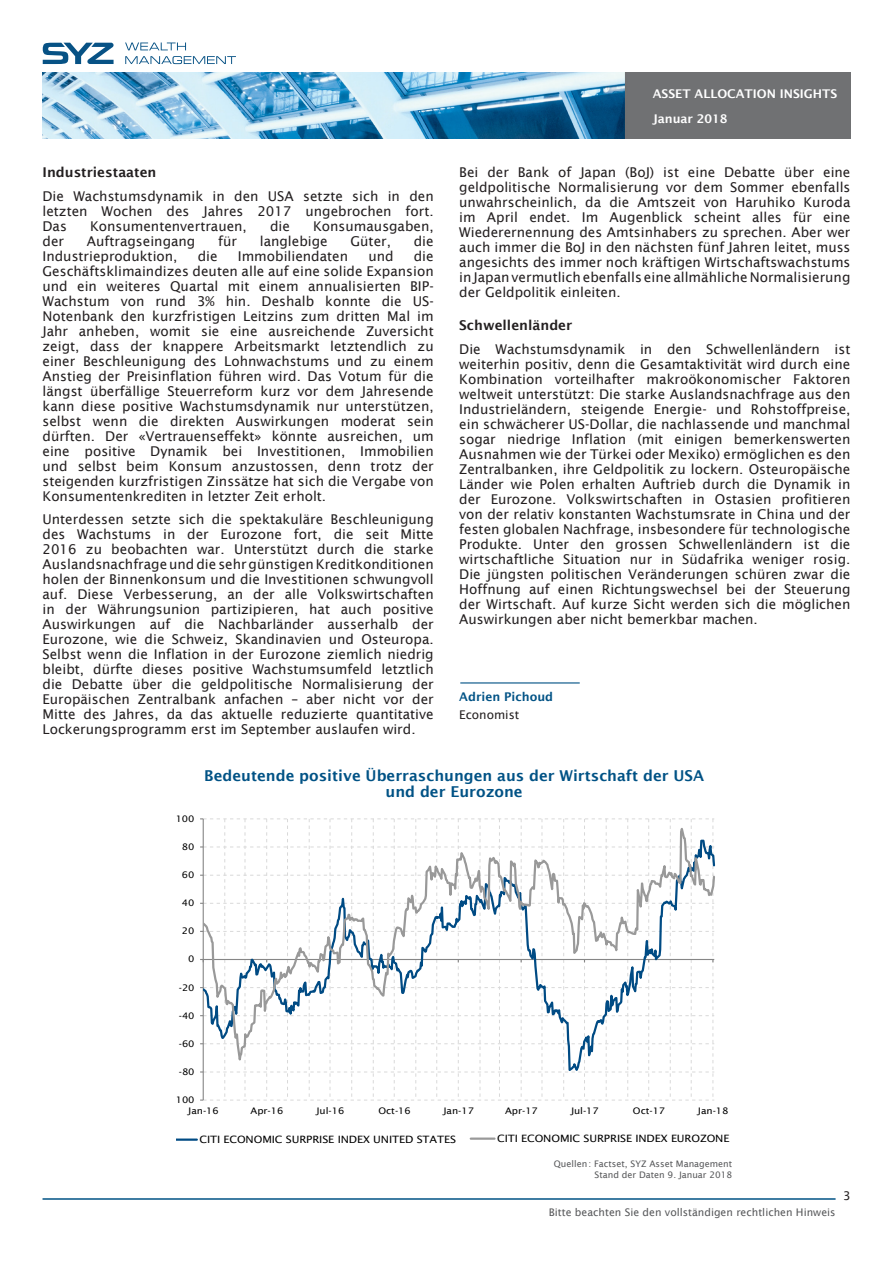
<style>
.page{position:relative;width:893px;height:1263px;background:#fff}
.page>*{position:absolute;margin:0;border:0;box-sizing:border-box;transform-origin:0 0}
.Titre_graph{font:600 15px/16.5px "Lucida Sans";color:#005285;text-align:center}
.texte{font:13.5px/15px "Lucida Sans";color:#231f20;text-align:justify}
.texte-2{font:600 13.5px "Lucida Sans";color:#231f20}
.t1{font:600 12px/24.9px "Lucida Sans";color:#fff}
.t2{font:600 12px "Lucida Sans";color:#005285}
.texte-3{font:12px "Lucida Sans";color:#231f20}
.t3{font:10.5px "Lucida Sans";color:#57585a}
.t4{font:10.2px "Lucida Sans";letter-spacing:-.01em;color:#000;scale:1.1 1}
.t5{font:9px "Lucida Sans";letter-spacing:-.005em;color:#000;scale:1.1 1}
.texte_info_graph{font:9px "Lucida Sans";color:#57585a}
</style>
<div class="page">
<hr style="left:43px;top:1198px;width:793px;height:2px;background:#005285">
<img style="left:43px;top:72px;width:808px;height:66px">
<svg style="left:43px;top:43px;width:71px;height:21px"></svg>
<svg style="left:125px;top:43px;width:61px;height:7px"></svg>
<svg style="left:125px;top:56px;width:111px;height:8px"></svg>
<svg style="left:200px;top:818px;width:515px;height:283px"></svg>
<hr style="left:176px;top:1138px;width:21px;height:3px;background:#004b84">
<hr style="left:471px;top:1137px;width:23px;height:3px;background:#999">
<hr style="left:460px;top:682px;width:120px;height:1px;background:#005285">
<p class="texte-2" style="left:43px;top:165px;width:115px">Industriestaaten</p>
<p class="texte" style="left:43px;top:188px;width:393px">Die Wachstumsdynamik in den USA setzte sich in den letzten Wochen des Jahres 2017 ungebrochen fort.<br>Das</p>
<p class="texte" style="left:90px;top:218px;width:158px">Konsumentenvertrauen,</p>
<p class="texte" style="left:270px;top:218px;width:21px">die</p>
<p class="texte" style="left:313px;top:218px;width:122px">Konsumausgaben,</p>
<p class="texte" style="left:43px;top:233px;width:23px">der</p>
<p class="texte" style="left:87px;top:233px;width:110px">Auftragseingang</p>
<p class="texte" style="left:218px;top:233px;width:20px">für</p>
<p class="texte" style="left:260px;top:233px;width:69px">langlebige</p>
<p class="texte" style="left:350px;top:233px;width:42px">Güter,</p>
<p class="texte" style="left:414px;top:233px;width:21px">die</p>
<p class="texte" style="left:43px;top:248px;width:136px">Industrieproduktion,</p>
<p class="texte" style="left:198px;top:248px;width:21px">die</p>
<p class="texte" style="left:238px;top:248px;width:112px">Immobiliendaten</p>
<p class="texte" style="left:368px;top:248px;width:27px">und</p>
<p class="texte" style="left:43px;top:248px;width:393px;text-indent:371px">die Geschäftsklimaindizes deuten alle auf eine solide Expansion und ein weiteres Quartal mit einem annualisierten BIP-Wachstum von rund 3% hin. Deshalb konnte die US-Notenbank den kurzfristigen Leitzins zum dritten Mal im Jahr anheben, womit sie eine ausreichende Zuversicht zeigt, dass der knappere Arbeitsmarkt letztendlich zu einer Beschleunigung des Lohnwachstums und zu einem Anstieg der Preisinflation führen wird. Das Votum für die längst überfällige Steuerreform kurz vor dem Jahresende kann diese positive Wachstumsdynamik nur unterstützen, selbst wenn die direkten Auswirkungen moderat sein dürften. Der «Vertrauenseffekt» könnte ausreichen, um eine positive Dynamik bei Investitionen, Immobilien und selbst beim Konsum anzustossen, denn trotz der steigenden kurzfristigen Zinssätze hat sich die Vergabe von Konsumentenkrediten in letzter Zeit erholt.</p>
<p class="texte" style="left:43px;top:512px;width:393px">Unterdessen setzte sich die spektakuläre Beschleunigung des Wachstums in der Eurozone fort, die seit Mitte 2016 zu beobachten war. Unterstützt durch die starke Auslandsnachfrage und die sehr günstigen Kreditkonditionen holen der Binnenkonsum und die Investitionen schwungvoll auf. Diese Verbesserung, an der alle Volkswirtschaften in der Währungsunion partizipieren, hat auch positive Auswirkungen auf die Nachbarländer ausserhalb der Eurozone, wie die Schweiz, Skandinavien und Osteuropa.<br>Selbst wenn die Inflation in der Eurozone ziemlich niedrig bleibt, dürfte dieses positive Wachstumsumfeld letztlich die Debatte über die geldpolitische Normalisierung der Europäischen Zentralbank anfachen – aber nicht vor der Mitte des Jahres, da das aktuelle reduzierte quantitative Lockerungsprogramm erst im September auslaufen wird.</p>
<p class="t1" style="left:653px;top:81px;width:186px">ASSET ALLOCATION INSIGHTS<br>Januar 2018</p>
<p class="texte" style="left:459px;top:165px;width:393px">Bei der Bank of Japan (BoJ) ist eine Debatte über eine geldpolitische Normalisierung vor dem Sommer ebenfalls unwahrscheinlich, da die Amtszeit von Haruhiko Kuroda im April endet. Im Augenblick scheint alles für eine Wiederernennung des Amtsinhabers zu sprechen. Aber wer auch immer die BoJ in den nächsten fünf Jahren leitet, muss angesichts des immer noch kräftigen Wirtschaftswachstums in Japan vermutlich ebenfalls eine allmähliche Normalisierung der Geldpolitik einleiten.</p>
<p class="texte-2" style="left:459px;top:318px;width:115px">Schwellenländer</p>
<p class="texte" style="left:459px;top:341px;width:393px">Die Wachstumsdynamik in den Schwellenländern ist weiterhin positiv, denn die Gesamtaktivität wird durch eine Kombination vorteilhafter makroökonomischer Faktoren weltweit unterstützt: Die starke Auslandsnachfrage aus den Industrieländern, steigende Energie- und Rohstoffpreise, ein schwächerer US-Dollar, die nachlassende und manchmal sogar niedrige Inflation (mit einigen bemerkenswerten Ausnahmen wie der Türkei oder Mexiko) ermöglichen es den Zentralbanken, ihre Geldpolitik zu lockern. Osteuropäische Länder wie Polen erhalten Auftrieb durch die Dynamik in der Eurozone. Volkswirtschaften in Ostasien profitieren von der relativ konstanten Wachstumsrate in China und der festen globalen Nachfrage, insbesondere für technologische Produkte. Unter den grossen Schwellenländern ist die wirtschaftliche Situation nur in Südafrika weniger rosig.<br>Die jüngsten politischen Veränderungen schüren zwar die Hoffnung auf einen Richtungswechsel bei der Steuerung der Wirtschaft. Auf kurze Sicht werden sich die möglichen Auswirkungen aber nicht bemerkbar machen.</p>
<p class="t2" style="left:459px;top:690px;width:95px">Adrien Pichoud</p>
<p class="texte-3" style="left:459px;top:707px;width:62px">Economist</p>
<p class="t5" style="left:176px;top:813px;width:19px">100</p>
<p class="t5" style="left:182px;top:841px;width:13px">80</p>
<p class="t5" style="left:182px;top:870px;width:13px">60</p>
<p class="t5" style="left:182px;top:898px;width:13px">40</p>
<p class="t5" style="left:182px;top:926px;width:13px">20</p>
<p class="t5" style="left:188px;top:954px;width:7px">0</p>
<p class="t5" style="left:179px;top:982px;width:16px">-20</p>
<p class="t5" style="left:179px;top:1010px;width:16px">-40</p>
<p class="t5" style="left:179px;top:1038px;width:16px">-60</p>
<p class="t5" style="left:179px;top:1066px;width:16px">-80</p>
<p class="t5" style="left:173px;top:1094px;width:22px">-100</p>
<p class="Titre_graph" style="left:204px;top:767px;width:501px">Bedeutende positive Überraschungen aus der Wirtschaft der USA und der Eurozone</p>
<p class="t5" style="left:188px;top:1105px;width:29px">Jan-16</p>
<p class="t5" style="left:251px;top:1105px;width:31px">Apr-16</p>
<p class="t5" style="left:316px;top:1105px;width:27px">Jul-16</p>
<p class="t5" style="left:378px;top:1105px;width:31px">Oct-16</p>
<p class="t5" style="left:443px;top:1105px;width:29px">Jan-17</p>
<p class="t5" style="left:505px;top:1105px;width:31px">Apr-17</p>
<p class="t5" style="left:571px;top:1105px;width:27px">Jul-17</p>
<p class="t5" style="left:633px;top:1105px;width:31px">Oct-17</p>
<p class="t5" style="left:698px;top:1105px;width:29px">Jan-18</p>
<p class="t4" style="left:199px;top:1133px;width:235px">CITI ECONOMIC SURPRISE INDEX UNITED STATES</p>
<p class="t4" style="left:497px;top:1132px;width:213px">CITI ECONOMIC SURPRISE INDEX EUROZONE</p>
<p class="texte_info_graph" style="left:554px;top:1158px;width:180px">Quellen: Factset, SYZ Asset Management</p>
<p class="texte_info_graph" style="left:595px;top:1169px;width:139px">Stand der Daten 9. Januar 2018</p>
<p class="t3" style="left:549px;top:1207px;width:288px">Bitte beachten Sie den vollständigen rechtlichen Hinweis</p>
<p class="texte-3" style="left:843px;top:1188px;width:9px">3</p>
</div>
